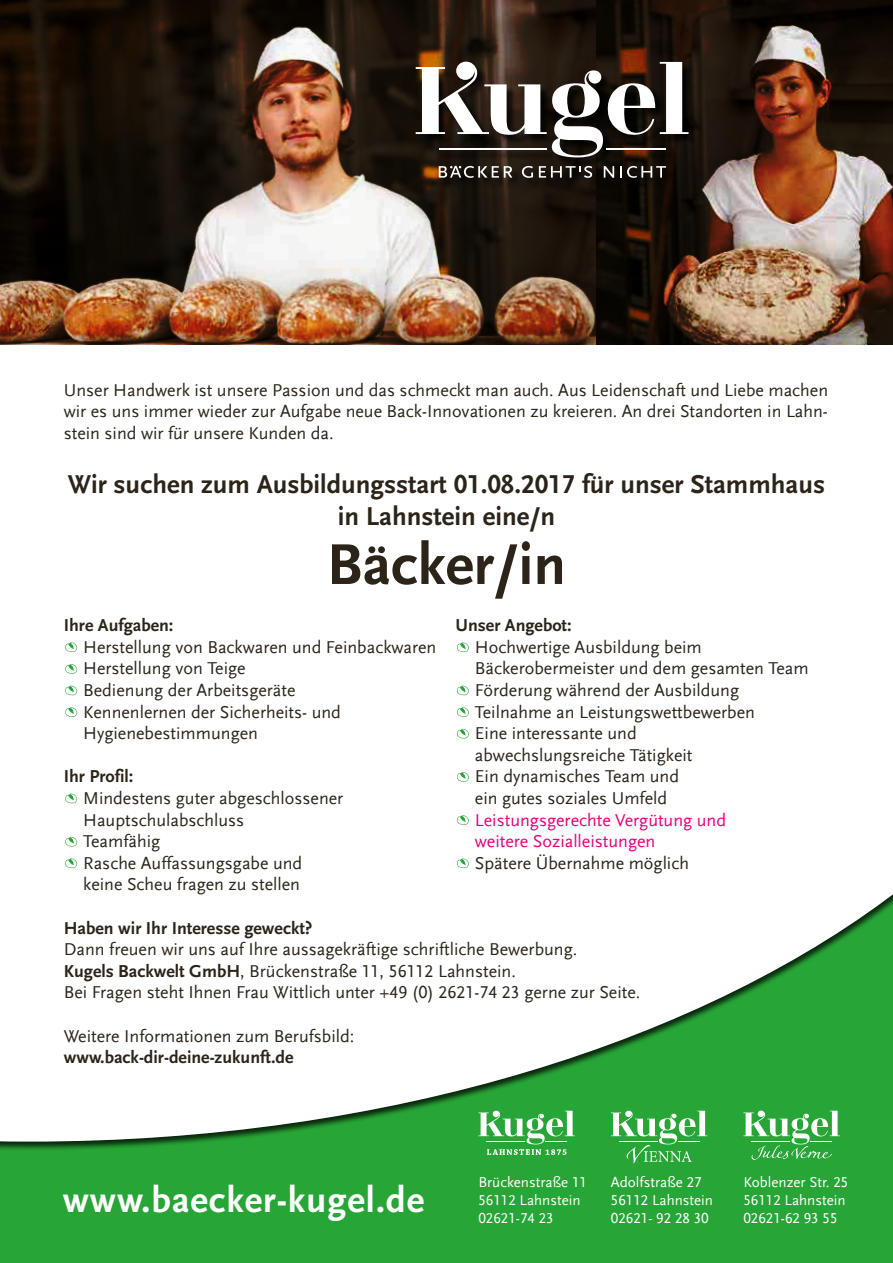
<style>
.page{position:relative;width:893px;height:1263px;background:#fff}
.page>*{position:absolute;margin:0;border:0;box-sizing:border-box;transform-origin:0 0}
.t1{font:60px "Scala Sans Bold LF";color:#2c2419}
.t2{font:37.5px "Scala Sans Bold LF";letter-spacing:.025em;color:#fff}
.t3{font:27px/32.4px "Scala Sans Bold LF";color:#2c2419;text-align:center}
.t4{font:18px/21.6px "Scala Sans Regular LF";color:#2c2419}
.t5{font:18px "Scala Sans Bold LF";color:#2c2419}
.t6{font:18px/21.6px "Scala Sans Regular LF";color:#e6007d}
.t7{font:15px/18px "Scala Sans Regular LF";color:#fff}
.s1{font-family:"Scala Sans Bold LF"}
</style>
<div class="page">
<svg style="left:65px;top:642px;width:12px;height:10px"></svg>
<svg style="left:65px;top:664px;width:12px;height:10px"></svg>
<svg style="left:65px;top:686px;width:12px;height:9px"></svg>
<svg style="left:65px;top:707px;width:12px;height:10px"></svg>
<svg style="left:65px;top:794px;width:12px;height:9px"></svg>
<svg style="left:65px;top:837px;width:12px;height:9px"></svg>
<svg style="left:65px;top:858px;width:12px;height:10px"></svg>
<svg style="left:457px;top:642px;width:12px;height:10px"></svg>
<svg style="left:457px;top:686px;width:12px;height:9px"></svg>
<svg style="left:457px;top:707px;width:12px;height:10px"></svg>
<svg style="left:457px;top:729px;width:12px;height:9px"></svg>
<svg style="left:457px;top:772px;width:12px;height:10px"></svg>
<svg style="left:457px;top:815px;width:12px;height:10px"></svg>
<svg style="left:457px;top:858px;width:12px;height:10px"></svg>
<div style="left:0;top:882px;width:893px;height:381px;background:#000;opacity:.75"></div>
<svg style="left:743px;top:1110px;width:97px;height:50px"></svg>
<svg style="left:478px;top:1110px;width:97px;height:45px"></svg>
<svg style="left:611px;top:1110px;width:96px;height:53px"></svg>
<img style="left:0;top:0;width:893px;height:344px">
<div style="left:417px;top:64px;width:282px;height:124px;background:#000;opacity:.75"></div>
<svg style="left:439px;top:166px;width:73px;height:12px"></svg>
<svg style="left:522px;top:166px;width:11px;height:12px"></svg>
<svg style="left:539px;top:166px;width:53px;height:12px"></svg>
<svg style="left:604px;top:166px;width:10px;height:12px"></svg>
<svg style="left:620px;top:166px;width:46px;height:12px"></svg>
<svg style="left:416px;top:62px;width:272px;height:96px"></svg>
<p class="t4" style="left:64px;top:379px;width:766px;text-align:justify">Unser Handwerk ist unsere Passion und das schmeckt man auch. Aus Leidenschaft und Liebe machen wir es uns immer wieder zur Aufgabe neue Back-Innovationen zu kreieren. An drei Standorten in Lahn&shy;stein sind wir für unsere Kunden da.</p>
<h3 class="t3" style="left:68px;top:469px;width:759px">Wir suchen zum Ausbildungsstart 01.08.2017 für unser Stammhaus in Lahnstein eine/n</h3>
<h1 class="t1" style="left:327px;top:532px;width:241px">Bäcker/in</h1>
<p class="t5" style="left:64px;top:615px;width:111px">Ihre Aufgaben:</p>
<p class="t4" style="left:83px;top:636px;width:355px">Herstellung von Backwaren und Feinbackwaren<br>Herstellung von Teige<br>Bedienung der Arbeitsgeräte<br>Kennenlernen der Sicherheits- und<br>Hygienebestimmungen</p>
<p class="t5" style="left:64px;top:767px;width:71px">Ihr Profil:</p>
<p class="t4" style="left:83px;top:788px;width:262px">Mindestens guter abgeschlossener<br>Hauptschulabschluss<br>Teamfähig<br>Rasche Auffassungsgabe und keine Scheu fragen zu stellen</p>
<p class="t5" style="left:455px;top:615px;width:118px">Unser Angebot:</p>
<p class="t4" style="left:475px;top:636px;width:335px">Hochwertige Ausbildung beim<br>Bäckerobermeister und dem gesamten Team<br>Förderung während der Ausbildung<br>Teilnahme an Leistungswettbewerben<br>Eine interessante und<br>abwechslungsreiche Tätigkeit<br>Ein dynamisches Team und<br>ein gutes soziales Umfeld</p>
<p class="t6" style="left:475px;top:809px;width:253px">Leistungsgerechte Vergütung und weitere Sozialleistungen</p>
<p class="t4" style="left:475px;top:852px;width:216px">Spätere Übernahme möglich</p>
<p class="t5" style="left:64px;top:918px;width:250px">Haben wir Ihr Interesse geweckt?</p>
<p class="t4" style="left:64px;top:939px;width:578px">Dann freuen wir uns auf Ihre aussagekräftige schriftliche Bewerbung.<br><span class="s1">Kugels Backwelt GmbH</span>, Brückenstraße 11, 56112 Lahnstein.<br>Bei Fragen steht Ihnen Frau Wittlich unter +49 (0) 2621-74 23 gerne zur Seite.</p>
<p class="t4" style="left:64px;top:1025px;width:292px">Weitere Informationen zum Berufsbild:</p>
<p class="t5" style="left:64px;top:1047px;width:231px">www.back-dir-deine-zukunft.de</p>
<h2 class="t2" style="left:63px;top:1179px;width:363px">www.baecker-kugel.de</h2>
<p class="t7" style="left:478px;top:1173px;width:110px">Brückenstraße 11<br>56112 Lahnstein<br>02621-74 23</p>
<p class="t7" style="left:611px;top:1173px;width:104px">Adolfstraße 27<br>56112 Lahnstein<br>02621- 92 28 30</p>
<p class="t7" style="left:743px;top:1173px;width:106px">Koblenzer Str. 25<br>56112 Lahnstein</p>
<p class="t7" style="left:743px;top:1209px;width:96px">02621-62 93 55</p>
</div>
